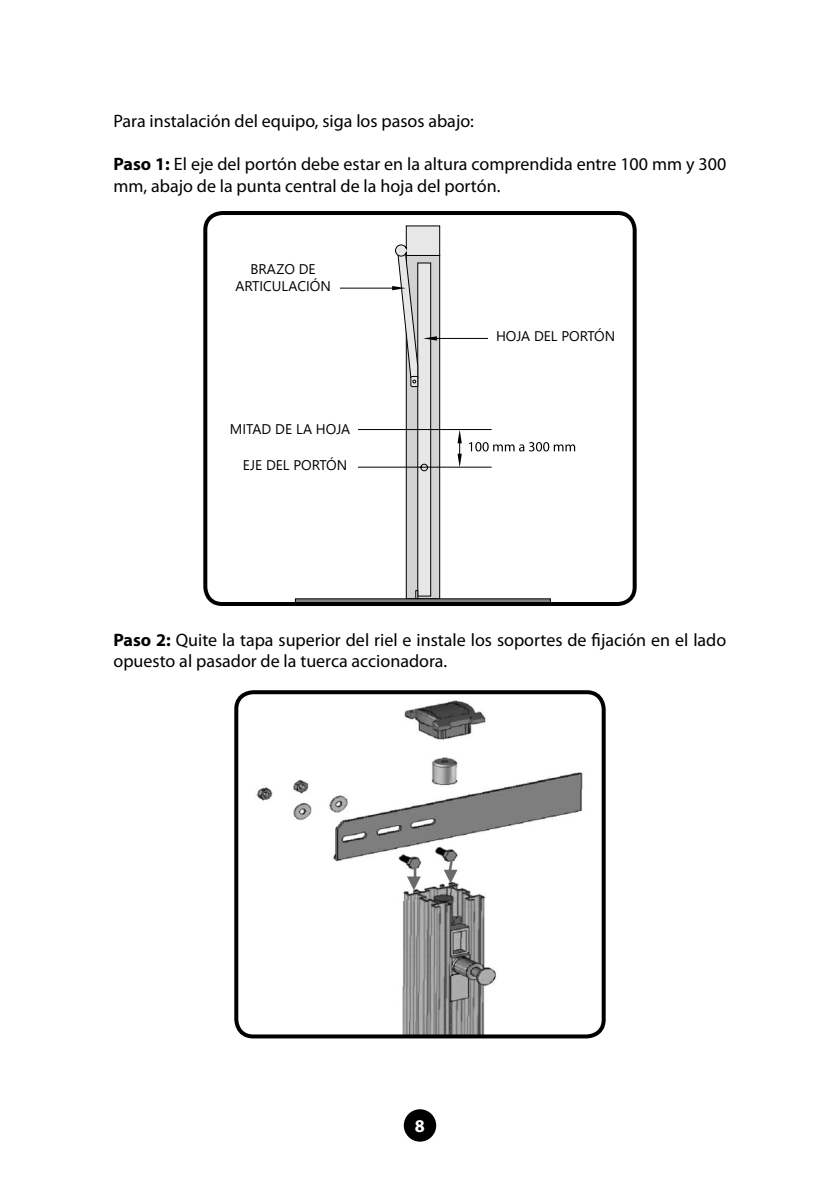
<style>
.page{position:relative;width:840px;height:1191px;background:#fff}
.page>*{position:absolute;margin:0;border:0;box-sizing:border-box;transform-origin:0 0}
.t1{font:18px/21.6px "Myriad Pro";color:#000}
.t2{font:700 18px "Myriad Pro";color:#fff}
.t3{font:14px "Segoe UI";color:#000}
.s1{font-weight:700}
</style>
<div class="page">
<div style="left:403px;top:1109px;width:33px;height:32px;background:#000;border-radius:50%"></div>
<div style="left:406px;top:255px;width:33px;height:344px;background:#d2d2d2"></div>
<div style="left:406px;top:255px;width:33px;height:344px;border:1px solid #000"></div>
<div style="left:417px;top:263px;width:13px;height:333px;background:#e7e7e7"></div>
<div style="left:417px;top:263px;width:13px;height:333px;border:1px solid #000"></div>
<svg style="left:415px;top:590px;width:3px;height:8px"></svg>
<div style="left:295px;top:599px;width:255px;height:5px;background:#818181"></div>
<hr style="left:339px;top:288px;width:56px;height:1px;background:#000">
<hr style="left:433px;top:338px;width:56px;height:1px;background:#000">
<svg style="left:392px;top:225px;width:48px;height:162px"></svg>
<svg style="left:358px;top:424px;width:217px;height:47px"></svg>
<div style="left:203px;top:211px;width:433px;height:395px;border:4px solid #000;border-radius:17px"></div>
<img style="left:239px;top:693px;width:364px;height:343px">
<div style="left:234px;top:690px;width:371px;height:348px;border:4px solid #000;border-radius:17px"></div>
<p class="t1" style="left:113px;top:110px;width:362px">Para instalación del equipo, siga los pasos abajo:</p>
<p class="t1" style="left:113px;top:153px;width:614px"><span class="s1">Paso 1:</span> El eje del portón debe estar en la altura comprendida entre 100 mm y 300 mm, abajo de la punta central de la hoja del portón.</p>
<p class="t3" style="left:250px;top:256px;width:67px">BRAZO DE</p>
<p class="t3" style="left:235px;top:273px;width:97px">ARTICULACIÓN</p>
<p class="t3" style="left:230px;top:415px;width:122px">MITAD DE LA HOJA</p>
<p class="t3" style="left:243px;top:452px;width:106px">EJE DEL PORTÓN</p>
<p class="t3" style="left:495px;top:323px;width:121px">HOJA DEL PORTÓN</p>
<p class="t1" style="left:113px;top:628px;width:614px"><span class="s1">Paso 2:</span> Quite la tapa superior del riel e instale los soportes de fijación en el lado opuesto al pasador de la tuerca accionadora.</p>
<p class="t2" style="left:415px;top:1114px;width:11px">8</p>
</div>
